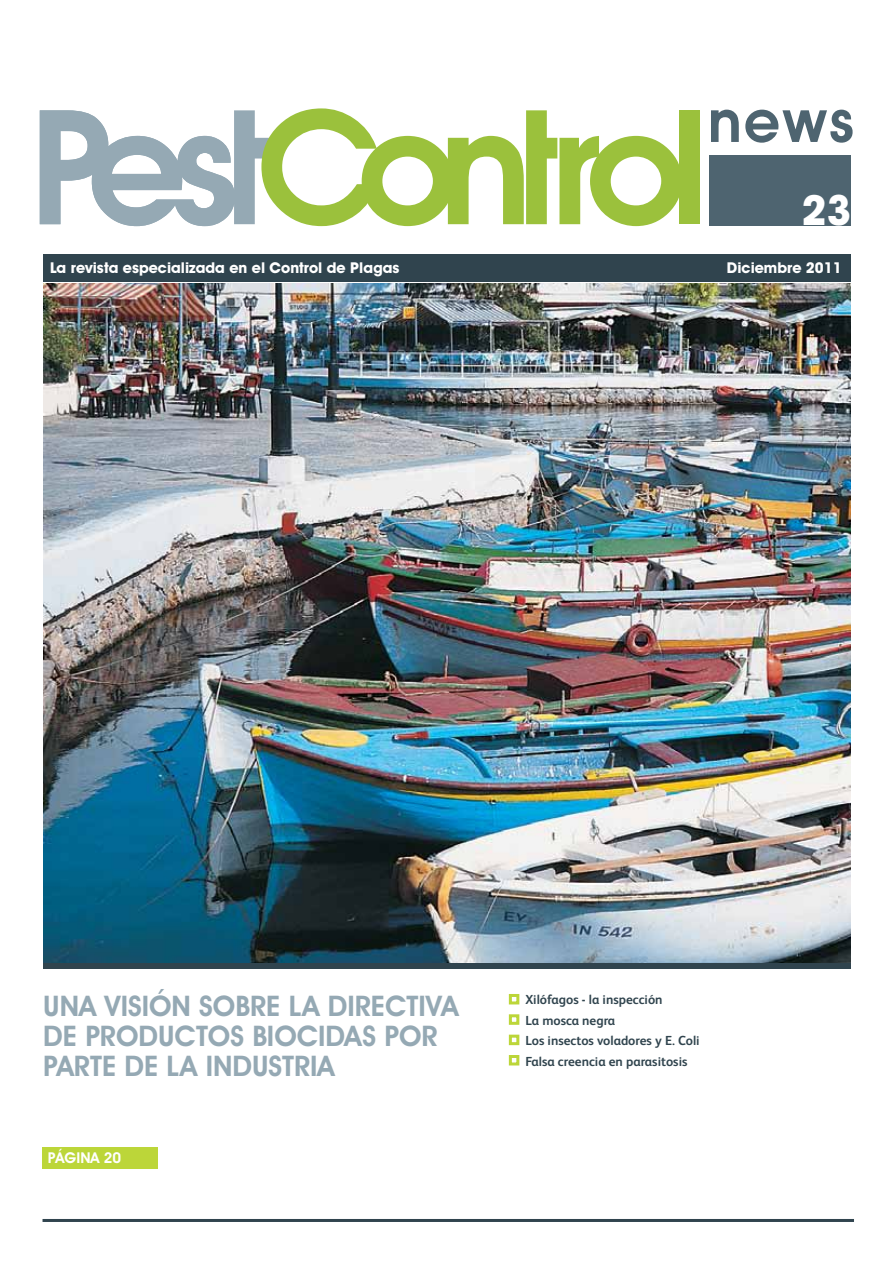
<style>
.page{position:relative;width:893px;height:1263px;background:#fff}
.page>*{position:absolute;margin:0;border:0;box-sizing:border-box;transform-origin:0 0}
.t1{font:700 42px "Avant Garde IT Cby BT";color:#fff}
.t2{font:600 28.5px/30px "Avant Garde IT Cby BT";color:#95a9b4}
.t3{font:700 15px "Avant Garde IT Cby BT";color:#fff}
.t4{font:600 15px "Avant Garde IT Cby BT";color:#fff}
.t5{font:700 13.2px/20.4px "FS Albert";color:#30444e}
</style>
<div class="page">
<div style="left:43px;top:941px;width:807px;height:27px;background:linear-gradient(to right,#30444e,#30444e)"></div>
<img style="left:43px;top:284px;width:807px;height:678px">
<div style="left:43px;top:254px;width:807px;height:28px;background:#30444e"></div>
<div style="left:509px;top:994px;width:10px;height:10px;border:3px solid #bcd639"></div>
<div style="left:509px;top:1014px;width:10px;height:11px;border:3px solid #bcd639"></div>
<div style="left:509px;top:1035px;width:10px;height:10px;border:3px solid #bcd639"></div>
<div style="left:509px;top:1055px;width:10px;height:10px;border:3px solid #bcd639"></div>
<div style="left:709px;top:155px;width:141px;height:70px;background:#4e6470"></div>
<svg style="left:711px;top:110px;width:28px;height:32px"></svg>
<svg style="left:745px;top:110px;width:108px;height:33px"></svg>
<svg style="left:40px;top:108px;width:639px;height:118px"></svg>
<div style="left:679px;top:110px;width:20px;height:114px;background:#9bc13c"></div>
<hr style="left:43px;top:1219px;width:811px;height:3px;background:#30444e">
<div style="left:43px;top:1147px;width:115px;height:21px;background:#bcd639"></div>
<h1 class="t1" style="left:801px;top:185px;width:51px">23</h1>
<p class="t3" style="left:50px;top:259px;width:351px">La revista especializada en el Control de Plagas</p>
<p class="t3" style="left:727px;top:259px;width:116px">Diciembre 2011</p>
<h2 class="t2" style="left:43px;top:990px;width:418px">UNA VISIÓN SOBRE LA DIRECTIVA<br>DE PRODUCTOS BIOCIDAS POR<br>PARTE DE LA INDUSTRIA</h2>
<p class="t5" style="left:525px;top:990px;width:176px">Xilófagos - la inspección<br>La mosca negra<br>Los insectos voladores y E. Coli<br>Falsa creencia en parasitosis</p>
<p class="t4" style="left:48px;top:1148px;width:38px">PÁGINA</p>
<p class="t4" style="left:104px;top:1148px;width:19px">20</p>
</div>
